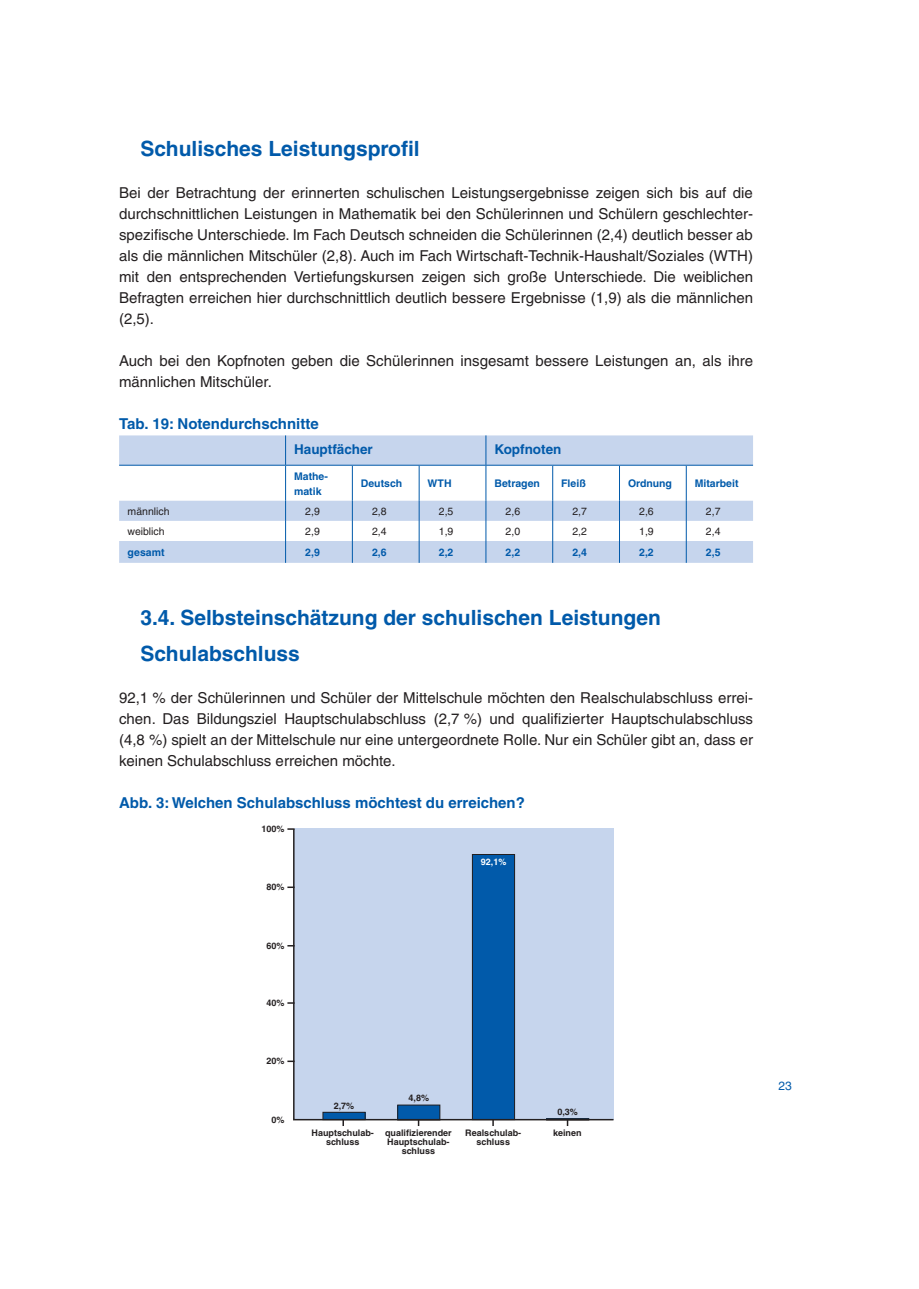
<style>
.page{position:relative;width:919px;height:1289px;background:#fff}
.page>*{position:absolute;margin:0;border:0;box-sizing:border-box;transform-origin:0 0}
.t1{font:700 21px/36px "Helvetica";color:#015aaa}
.t2{font:15px/21px "Helvetica";color:#231f20;text-align:justify}
.t3{font:700 15px "Helvetica";color:#015aaa}
.t4{font:700 13.5px "Helvetica";color:#015aaa}
.t5{font:12px "Helvetica";color:#015aaa}
.t6{font:700 10.5px/15px "Helvetica";color:#015aaa}
.t7{font:10.5px "Helvetica";color:#231f20}
.t8{font:700 9px/9px "Helvetica";color:#231f20;text-align:center}
.t9{font:700 9px "Helvetica";color:#fff}
</style>
<div class="page">
<svg style="left:119px;top:435px;width:634px;height:128px;fill:#c6d5ed"></svg>
<hr style="left:285px;top:465px;width:1px;height:35px;background:#015aaa">
<hr style="left:352px;top:465px;width:1px;height:35px;background:#015aaa">
<svg style="left:285px;top:500px;width:1px;height:63px"></svg>
<svg style="left:352px;top:500px;width:1px;height:63px"></svg>
<hr style="left:285px;top:435px;width:1px;height:30px;background:#015aaa">
<hr style="left:119px;top:465px;width:166px;height:1px;background:#015aaa">
<hr style="left:285px;top:465px;width:67px;height:1px;background:#015aaa">
<hr style="left:352px;top:465px;width:67px;height:1px;background:#015aaa">
<hr style="left:486px;top:465px;width:66px;height:1px;background:#015aaa">
<hr style="left:552px;top:465px;width:67px;height:1px;background:#015aaa">
<hr style="left:619px;top:465px;width:67px;height:1px;background:#015aaa">
<hr style="left:686px;top:465px;width:67px;height:1px;background:#015aaa">
<hr style="left:419px;top:465px;width:1px;height:35px;background:#015aaa">
<hr style="left:485px;top:465px;width:1px;height:35px;background:#015aaa">
<hr style="left:552px;top:465px;width:1px;height:35px;background:#015aaa">
<hr style="left:619px;top:465px;width:1px;height:35px;background:#015aaa">
<hr style="left:685px;top:465px;width:1px;height:35px;background:#015aaa">
<svg style="left:419px;top:500px;width:1px;height:63px"></svg>
<svg style="left:485px;top:500px;width:1px;height:63px"></svg>
<svg style="left:552px;top:500px;width:1px;height:63px"></svg>
<svg style="left:619px;top:500px;width:1px;height:63px"></svg>
<svg style="left:685px;top:500px;width:1px;height:63px"></svg>
<hr style="left:485px;top:435px;width:1px;height:30px;background:#015aaa">
<hr style="left:419px;top:465px;width:67px;height:1px;background:#015aaa">
<svg style="left:292px;top:828px;width:322px;height:293px;background:#adc5e3"></svg>
<svg style="left:566px;top:1119px;width:2px;height:6px"></svg>
<h1 class="t1" style="left:140px;top:131px;width:281px">Schulisches Leistungsprofil</h1>
<p class="t2" style="left:119px;top:182px;width:635px">Bei der Betrachtung der erinnerten schulischen Leistungsergebnisse zeigen sich bis auf die durchschnittlichen Leistungen in Mathematik bei den Schülerinnen und Schülern geschlechter&shy;spezifische Unterschiede. Im Fach Deutsch schneiden die Schülerinnen (2,4) deutlich besser ab als die männlichen Mitschüler (2,8). Auch im Fach Wirtschaft-Technik-Haushalt/Soziales (WTH) mit den entsprechenden Vertiefungskursen zeigen sich große Unterschiede. Die weiblichen Befragten erreichen hier durchschnittlich deutlich bessere Ergebnisse (1,9) als die männlichen (2,5).</p>
<p class="t2" style="left:119px;top:350px;width:635px">Auch bei den Kopfnoten geben die Schülerinnen insgesamt bessere Leistungen an, als ihre männlichen Mitschüler.</p>
<p class="t3" style="left:119px;top:415px;width:201px">Tab. 19: Notendurchschnitte</p>
<p class="t4" style="left:294px;top:441px;width:80px">Hauptfächer</p>
<p class="t4" style="left:494px;top:441px;width:69px">Kopfnoten</p>
<p class="t6" style="left:294px;top:468px;width:35px">Mathe&shy;matik</p>
<p class="t6" style="left:361px;top:476px;width:43px">Deutsch</p>
<p class="t6" style="left:427px;top:476px;width:25px">WTH</p>
<p class="t6" style="left:494px;top:476px;width:47px">Betragen</p>
<p class="t6" style="left:561px;top:476px;width:26px">Fleiß</p>
<p class="t6" style="left:628px;top:476px;width:46px">Ordnung</p>
<p class="t6" style="left:694px;top:476px;width:45px">Mitarbeit</p>
<p class="t7" style="left:128px;top:505px;width:44px">männlich</p>
<p class="t7" style="left:305px;top:505px;width:16px">2,9</p>
<p class="t7" style="left:372px;top:505px;width:16px">2,8</p>
<p class="t7" style="left:439px;top:505px;width:16px">2,5</p>
<p class="t7" style="left:505px;top:505px;width:16px">2,6</p>
<p class="t7" style="left:572px;top:505px;width:16px">2,7</p>
<p class="t7" style="left:639px;top:505px;width:16px">2,6</p>
<p class="t7" style="left:706px;top:505px;width:16px">2,7</p>
<p class="t7" style="left:128px;top:525px;width:39px">weiblich</p>
<p class="t7" style="left:305px;top:525px;width:16px">2,9</p>
<p class="t7" style="left:372px;top:525px;width:16px">2,4</p>
<p class="t7" style="left:439px;top:525px;width:16px">1,9</p>
<p class="t7" style="left:505px;top:525px;width:16px">2,0</p>
<p class="t7" style="left:572px;top:525px;width:16px">2,2</p>
<p class="t7" style="left:639px;top:525px;width:16px">1,9</p>
<p class="t7" style="left:706px;top:525px;width:16px">2,4</p>
<p class="t6" style="left:128px;top:544px;width:38px">gesamt</p>
<p class="t6" style="left:305px;top:544px;width:16px">2,9</p>
<p class="t6" style="left:372px;top:544px;width:16px">2,6</p>
<p class="t6" style="left:439px;top:544px;width:16px">2,2</p>
<p class="t6" style="left:505px;top:544px;width:16px">2,2</p>
<p class="t6" style="left:572px;top:544px;width:16px">2,4</p>
<p class="t6" style="left:639px;top:544px;width:16px">2,2</p>
<p class="t6" style="left:706px;top:544px;width:16px">2,5</p>
<h1 class="t1" style="left:140px;top:599px;width:522px">3.4. Selbsteinschätzung der schulischen Leistungen<br>Schulabschluss</h1>
<p class="t2" style="left:119px;top:686px;width:635px">92,1 % der Schülerinnen und Schüler der Mittelschule möchten den Realschulabschluss errei&shy;chen. Das Bildungsziel Hauptschulabschluss (2,7 %) und qualifizierter Hauptschulabschluss (4,8 %) spielt an der Mittelschule nur eine untergeordnete Rolle. Nur ein Schüler gibt an, dass er keinen Schulabschluss erreichen möchte.</p>
<p class="t3" style="left:119px;top:793px;width:407px">Abb. 3: Welchen Schulabschluss möchtest du erreichen?</p>
<p class="t8" style="left:261px;top:824px;width:25px">100%</p>
<p class="t8" style="left:266px;top:882px;width:20px">80%</p>
<p class="t8" style="left:266px;top:941px;width:20px">60%</p>
<p class="t8" style="left:266px;top:998px;width:20px">40%</p>
<p class="t8" style="left:266px;top:1056px;width:20px">20%</p>
<p class="t8" style="left:271px;top:1115px;width:15px">0%</p>
<p class="t9" style="left:481px;top:856px;width:27px">92,1%</p>
<p class="t8" style="left:334px;top:1101px;width:22px">2,7%</p>
<p class="t8" style="left:408px;top:1093px;width:22px">4,8%</p>
<p class="t8" style="left:311px;top:1127px;width:64px">Hauptschulab&shy;schluss</p>
<p class="t8" style="left:385px;top:1127px;width:68px">qualifizierender<br>Hauptschulab&shy;schluss</p>
<p class="t8" style="left:465px;top:1127px;width:57px">Realschulab&shy;schluss</p>
<p class="t8" style="left:557px;top:1107px;width:22px">0,3%</p>
<p class="t8" style="left:553px;top:1127px;width:30px">keinen</p>
<p class="t5" style="left:778px;top:1078px;width:15px">23</p>
</div>
